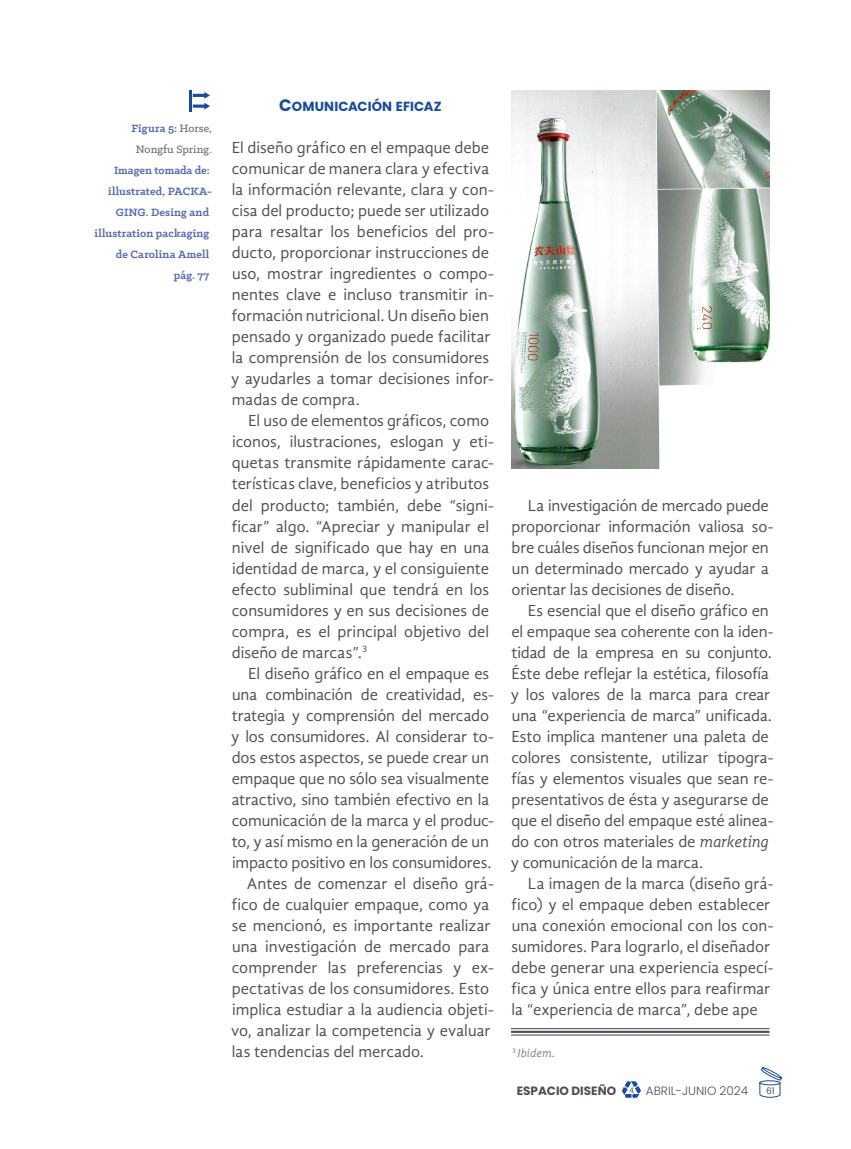
<style>
.page{position:relative;width:851px;height:1149px;background:#fff}
.page>*{position:absolute;margin:0;border:0;box-sizing:border-box;transform-origin:0 0}
.t1{font:16.5px/21px "Gandhi Sans";letter-spacing:-.005em;color:#4d4e56}
.t2{font:13.2px "Poppins Bold SC800";letter-spacing:.01em;color:#194b9b}
.t3{font:700 12px/21px "Klinic Slab";letter-spacing:.015em;color:#586baf;text-align:right}
.t4{font:500 12px/21px "Klinic Slab";color:#6e6e75;text-align:center}
.t5{font:300 12px "Poppins";color:#4d4e56}
.t6{font:700 12px "Poppins";color:#4d4e56}
.t7{font:italic 12px "Gandhi Sans";letter-spacing:.01em;color:#7f7f85}
.t8{font:9px "Poppins";color:#4d4e56}
.s1{font-weight:700;color:#586baf}
.s2{font-size:16.5px}
.s3{font-style:italic}
</style>
<div class="page">
<svg style="left:759px;top:1067px;width:23px;height:30px"></svg>
<svg style="left:622px;top:1081px;width:18px;height:17px"></svg>
<svg style="left:193px;top:92px;width:17px;height:17px"></svg>
<hr style="left:189px;top:90px;width:2px;height:21px;background:#194b9b">
<hr style="left:511px;top:1027px;width:258px;height:1px;background:#4d4e56">
<hr style="left:511px;top:1030px;width:258px;height:2px;background:#4d4e56">
<hr style="left:511px;top:1034px;width:258px;height:1px;background:#4d4e56">
<img style="left:511px;top:90px;width:258px;height:378px">
<p class="t4" style="left:131px;top:117px;width:82px"><span class="s1">Figura 5:</span> Horse,<br>Nongfu Spring.</p>
<p class="t3" style="left:94px;top:159px;width:119px">Imagen tomada de: illustrated, PACKA-<br>GING. Desing and illustration packaging de Carolina Amell<br>pág. 77</p>
<p class="t2" style="left:279px;top:99px;width:164px"><span class="s2">C</span>OMUNICACIÓN EFICAZ</p>
<p class="t1" style="left:231px;top:137px;width:264px">El diseño gráfico en el empaque debe comunicar de manera clara y efectiva la información relevante, clara y con&shy;cisa del producto; puede ser utilizado para resaltar los beneficios del pro&shy;ducto, proporcionar instrucciones de uso, mostrar ingredientes o compo&shy;nentes clave e incluso transmitir in&shy;formación nutricional. Un diseño bien pensado y organizado puede facilitar la comprensión de los consumidores y ayudarles a tomar decisiones infor&shy;madas de compra.</p>
<p class="t1" style="left:232px;top:410px;width:263px;text-indent:16px">El uso de elementos gráficos, como iconos, ilustraciones, eslogan y eti&shy;quetas transmite rápidamente carac&shy;terísticas clave, beneficios y atributos del producto; también, debe “signi&shy;ficar” algo. “Apreciar y manipular el nivel de significado que hay en una identidad de marca, y el consiguiente efecto subliminal que tendrá en los consumidores y en sus decisiones de compra, es el principal objetivo del diseño de marcas”.<sup>3</sup></p>
<p class="t1" style="left:248px;top:662px;width:242px">El diseño gráfico en el empaque es</p>
<p class="t1" style="left:232px;top:683px;width:263px">una combinación de creatividad, es-</p>
<p class="t1" style="left:232px;top:704px;width:259px">trategia y comprensión del mercado</p>
<p class="t1" style="left:231px;top:725px;width:264px">y los consumidores. Al considerar to-</p>
<p class="t1" style="left:232px;top:746px;width:259px">dos estos aspectos, se puede crear un</p>
<p class="t1" style="left:232px;top:767px;width:259px">empaque que no sólo sea visualmente</p>
<p class="t1" style="left:232px;top:788px;width:259px">atractivo, sino también efectivo en la</p>
<p class="t1" style="left:232px;top:809px;width:263px">comunicación de la marca y el produc-</p>
<p class="t1" style="left:232px;top:830px;width:259px">to, y así mismo en la generación de un</p>
<p class="t1" style="left:232px;top:851px;width:261px">impacto positivo en los consumidores.</p>
<p class="t1" style="left:247px;top:872px;width:248px">Antes de comenzar el diseño grá-</p>
<p class="t1" style="left:232px;top:893px;width:259px">fico de cualquier empaque, como ya</p>
<p class="t1" style="left:232px;top:914px;width:260px">se mencionó, es importante realizar</p>
<p class="t1" style="left:232px;top:935px;width:259px">una investigación de mercado para</p>
<p class="t1" style="left:232px;top:956px;width:263px">comprender las preferencias y ex-</p>
<p class="t1" style="left:232px;top:977px;width:259px">pectativas de los consumidores. Esto</p>
<p class="t1" style="left:232px;top:998px;width:263px">implica estudiar a la audiencia objeti-</p>
<p class="t1" style="left:231px;top:1019px;width:261px">vo, analizar la competencia y evaluar</p>
<p class="t1" style="left:232px;top:1040px;width:194px">las tendencias del mercado.</p>
<p class="t1" style="left:511px;top:494px;width:263px;text-indent:16px">La investigación de mercado puede proporcionar información valiosa so&shy;bre cuáles diseños funcionan mejor en un determinado mercado y ayudar a orientar las decisiones de diseño.</p>
<p class="t1" style="left:511px;top:599px;width:264px;text-indent:17px">Es esencial que el diseño gráfico en el empaque sea coherente con la iden&shy;tidad de la empresa en su conjunto.<br>Éste debe reflejar la estética, filosofía y los valores de la marca para crear una “experiencia de marca” unificada.<br>Esto implica mantener una paleta de colores consistente, utilizar tipogra&shy;fías y elementos visuales que sean re&shy;presentativos de ésta y asegurarse de que el diseño del empaque esté alinea&shy;do con otros materiales de <span class="s3">marketing </span>y comunicación de la marca.</p>
<p class="t1" style="left:511px;top:872px;width:263px;text-indent:17px">La imagen de la marca (diseño grá&shy;fico) y el empaque deben establecer una conexión emocional con los con&shy;sumidores. Para lograrlo, el diseñador debe generar una experiencia especí&shy;fica y única entre ellos para reafirmar la “experiencia de marca”, debe ape</p>
<p class="t7" style="left:512px;top:1045px;width:45px"><sup>3</sup> Ibidem.</p>
<p class="t6" style="left:516px;top:1083px;width:101px">ESPACIO DISEÑO</p>
<p class="t5" style="left:646px;top:1083px;width:104px">ABRIL-JUNIO 2024</p>
<p class="t8" style="left:766px;top:1085px;width:10px">61</p>
</div>
